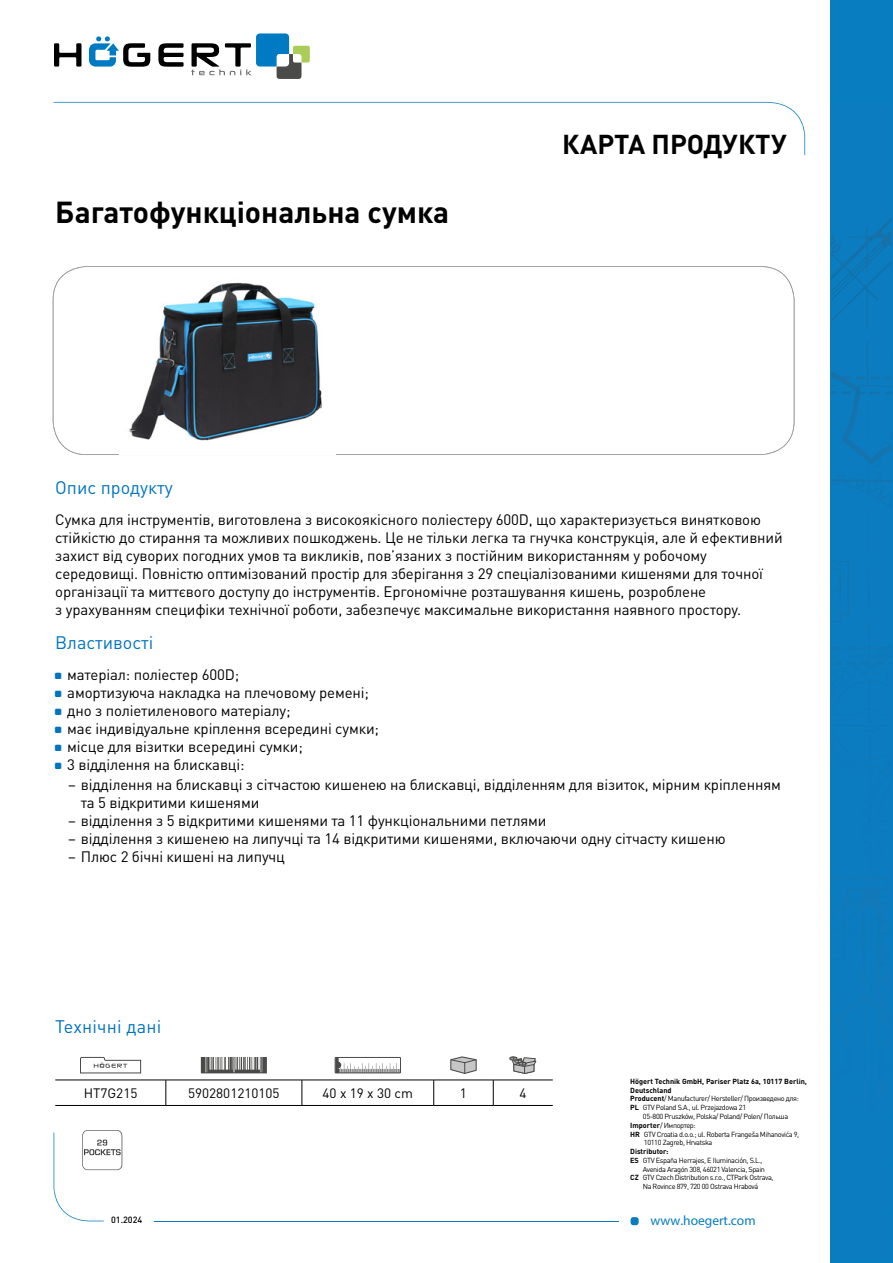
<style>
.page{position:relative;width:893px;height:1263px;background:#fff}
.page>*{position:absolute;margin:0;border:0;box-sizing:border-box;transform-origin:0 0}
.t1{font:700 30px "DIN Pro";color:#000}
.t2{font:700 27px "DIN Pro";color:#000}
.t3{font:18px "DIN Pro";color:#0074bc}
.t4{font:15px/18px "DIN Pro";letter-spacing:-.01em;color:#000}
.t5{font:13.5px "DIN Pro";color:#000}
.t6{font:13.5px "Myriad Pro";color:#087dbf}
.t7{font:500 9px "DIN Pro";color:#000}
.t8{font:7.35px "DIN Pro";letter-spacing:-.05em;color:#000}
.t9{font:700 7.35px "DIN Pro";color:#000}
.s1{font-weight:700}
</style>
<div class="page">
<div style="left:631px;top:1217px;width:8px;height:8px;background:#087dbf;border-radius:3px"></div>
<svg style="left:54px;top:102px;width:751px;height:53px"></svg>
<hr style="left:154px;top:1220px;width:465px;height:1px;background:#087dbf">
<div style="left:830px;top:0;width:63px;height:1263px;background:#087dbf"></div>
<img style="left:831px;top:273px;width:50px;height:56px">
<img style="left:867px;top:222px;width:24px;height:43px">
<img style="left:831px;top:222px;width:56px;height:42px">
<svg style="left:831px;top:341px;width:60px;height:565px"></svg>
<img style="left:863px;top:906px;width:28px;height:76px">
<img style="left:831px;top:877px;width:60px;height:2px">
<img style="left:848px;top:647px;width:43px;height:3px">
<svg style="left:53px;top:266px;width:741px;height:189px"></svg>
<svg style="left:54px;top:43px;width:27px;height:24px"></svg>
<svg style="left:158px;top:43px;width:26px;height:24px"></svg>
<svg style="left:89px;top:36px;width:61px;height:31px"></svg>
<svg style="left:191px;top:33px;width:119px;height:46px"></svg>
<img style="left:119px;top:271px;width:217px;height:183px">
<svg style="left:166px;top:1081px;width:1px;height:24px"></svg>
<svg style="left:302px;top:1081px;width:1px;height:24px"></svg>
<svg style="left:433px;top:1081px;width:1px;height:24px"></svg>
<svg style="left:493px;top:1081px;width:1px;height:24px"></svg>
<hr style="left:55px;top:1105px;width:111px;height:1px;background:#000">
<hr style="left:166px;top:1105px;width:136px;height:1px;background:#000">
<hr style="left:302px;top:1105px;width:132px;height:1px;background:#000">
<hr style="left:434px;top:1105px;width:59px;height:1px;background:#000">
<hr style="left:493px;top:1105px;width:60px;height:1px;background:#000">
<hr style="left:55px;top:1080px;width:111px;height:1px;background:#000">
<hr style="left:166px;top:1080px;width:136px;height:1px;background:#000">
<hr style="left:302px;top:1080px;width:132px;height:1px;background:#000">
<hr style="left:434px;top:1080px;width:59px;height:1px;background:#000">
<hr style="left:493px;top:1080px;width:60px;height:1px;background:#000">
<svg style="left:80px;top:1057px;width:61px;height:16px"></svg>
<svg style="left:201px;top:1057px;width:66px;height:16px"></svg>
<svg style="left:337px;top:1059px;width:62px;height:12px"></svg>
<div style="left:335px;top:1057px;width:66px;height:16px;border:1px solid #4a4a49"></div>
<svg style="left:450px;top:1056px;width:27px;height:18px"></svg>
<svg style="left:510px;top:1056px;width:26px;height:18px"></svg>
<svg style="left:54px;top:1130px;width:68px;height:91px"></svg>
<h1 class="t1" style="left:55px;top:187px;width:395px">Багатофункціональна сумка</h1>
<h2 class="t2" style="left:562px;top:122px;width:226px">КАРТА ПРОДУКТУ</h2>
<p class="t3" style="left:55px;top:475px;width:119px">Опис продукту</p>
<p class="t4" style="left:55px;top:510px;width:729px">Сумка для інструментів, виготовлена з високоякісного поліестеру 600D, що характеризується винятковою стійкістю до стирання та можливих пошкоджень. Це не тільки легка та гнучка конструкція, але й ефективний захист від суворих погодних умов та викликів, пов’язаних з постійним використанням у робочому середовищі. Повністю оптимізований простір для зберігання з 29 спеціалізованими кишенями для точної організації та миттєвого доступу до інструментів. Ергономічне розташування кишень, розроблене<br>з урахуванням специфіки технічної роботи, забезпечує максимальне використання наявного простору.</p>
<p class="t3" style="left:55px;top:631px;width:100px">Властивості</p>
<p class="t4" style="left:67px;top:665px;width:313px">матеріал: поліестер 600D;<br>амортизуюча накладка на плечовому ремені; дно з поліетиленового матеріалу;<br>має індивідуальне кріплення всередині сумки; місце для візитки всередині сумки;<br>3 відділення на блискавці:</p>
<p class="t4" style="left:81px;top:775px;width:702px;text-indent:-13px">– відділення на блискавці з сітчастою кишенею на блискавці, відділенням для візиток, мірним кріпленням та 5 відкритими кишенями</p>
<p class="t4" style="left:68px;top:811px;width:480px">– відділення з 5 відкритими кишенями та 11 функціональними петлями</p>
<p class="t4" style="left:68px;top:829px;width:659px">– відділення з кишенею на липучці та 14 відкритими кишенями, включаючи одну сітчасту кишеню</p>
<p class="t4" style="left:68px;top:847px;width:218px">– Плюс 2 бічні кишені на липучц</p>
<p class="t3" style="left:55px;top:1015px;width:108px">Технічні дані</p>
<p class="t5" style="left:84px;top:1084px;width:55px">HT7G215</p>
<p class="t5" style="left:188px;top:1084px;width:93px">5902801210105</p>
<p class="t5" style="left:323px;top:1084px;width:92px">40 x 19 x 30 cm</p>
<p class="t5" style="left:460px;top:1084px;width:9px">1</p>
<p class="t5" style="left:519px;top:1084px;width:9px">4</p>
<p class="t7" style="left:111px;top:1213px;width:33px">01.2024</p>
<p class="t9" style="left:630px;top:1075px;width:178px">Högert Technik GmbH, Pariser Platz 6a, 10117 Berlin,</p>
<p class="t9" style="left:630px;top:1084px;width:43px">Deutschland</p>
<p class="t8" style="left:630px;top:1094px;width:170px"><span class="s1">Producent</span>/ Manufacturer/ Hersteller/ Произведено для:</p>
<p class="t8" style="left:630px;top:1102px;width:117px"><span class="s1">PL</span> GTV Poland S.A., ul. Przejazdowa 21</p>
<p class="t8" style="left:643px;top:1111px;width:147px">05-800 Pruszków, Polska/ Poland/ Polen/ Польша</p>
<p class="t8" style="left:630px;top:1120px;width:67px"><span class="s1">Importer</span>/ Импортер:</p>
<p class="t8" style="left:630px;top:1129px;width:171px"><span class="s1">HR</span> GTV Croatia d.o.o.; ul. Roberta Frangeša Mihanovića 9,</p>
<p class="t8" style="left:644px;top:1138px;width:70px">10110 Zagreb, Hrvatska</p>
<p class="t9" style="left:630px;top:1145px;width:40px">Distributor:</p>
<p class="t8" style="left:630px;top:1155px;width:134px"><span class="s1">ES</span> GTV España Herrajes, E Iluminación, S.L.,</p>
<p class="t8" style="left:643px;top:1164px;width:124px">Avenida Aragón 308, 46021 Valencia, Spain</p>
<p class="t8" style="left:630px;top:1173px;width:145px"><span class="s1">CZ</span> GTV Czech Distribution s.r.o., CTPark Ostrava,</p>
<p class="t8" style="left:643px;top:1181px;width:117px">Na Rovince 879, 720 00 Ostrava Hrabová</p>
<p class="t6" style="left:651px;top:1212px;width:107px">www.hoegert.com</p>
</div>
